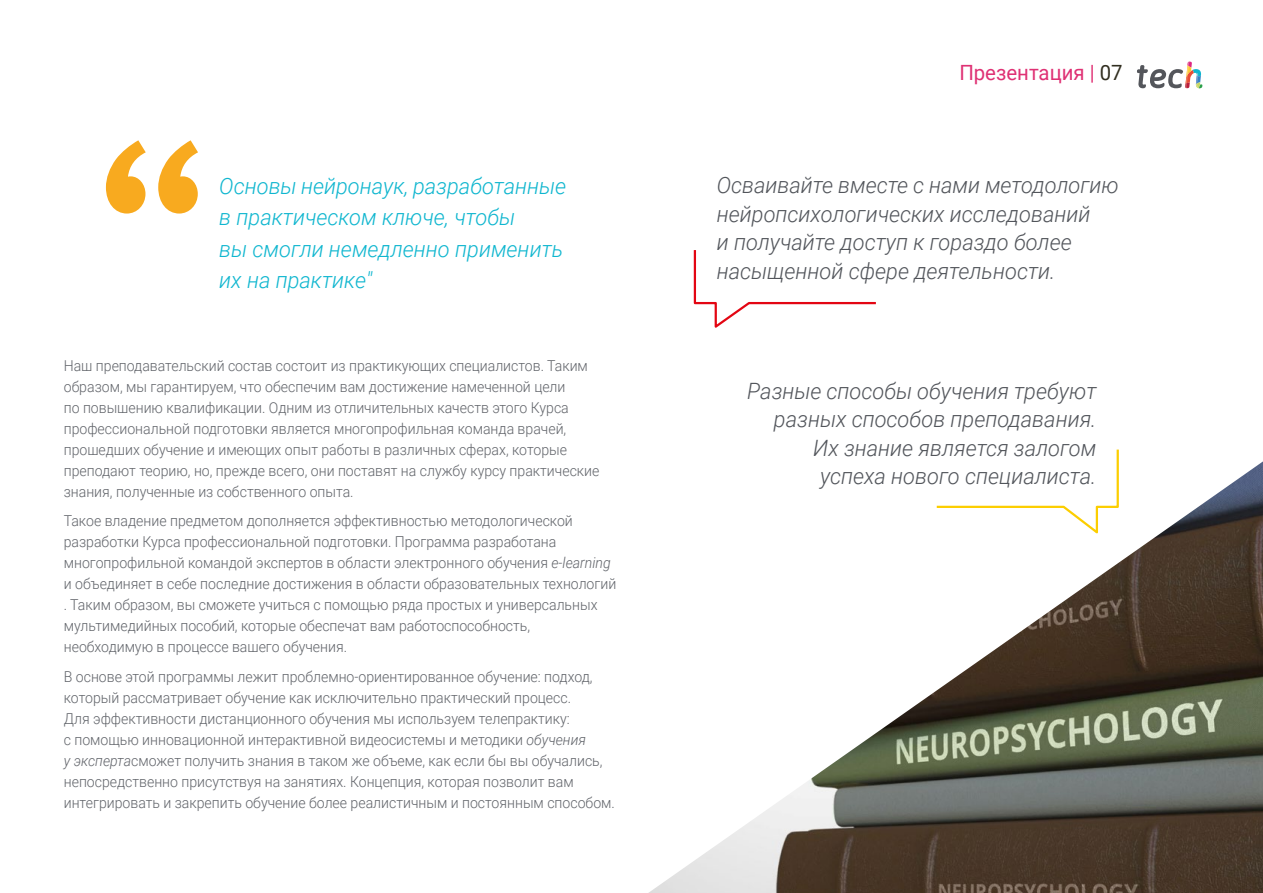
<style>
.page{position:relative;width:1263px;height:893px;background:#fff}
.page>*{position:absolute;margin:0;border:0;box-sizing:border-box;transform-origin:0 0}
.t1{font:italic 300 22.5px/28.5px "Roboto";color:#52555b;text-align:right}
.t2{font:italic 300 22.5px/31.5px "Roboto";color:#0fb6cf}
.t3{font:21px "Roboto";color:#df3174}
.t4{font:300 15px/21px "Roboto";color:#61646a;scale:.94 1}
.s1{font-style:italic}
.s2{color:#312e20}
</style>
<div class="page">
<svg style="left:106px;top:140px;width:92px;height:74px"></svg>
<svg style="left:693px;top:250px;width:183px;height:78px"></svg>
<img style="left:649px;top:461px;width:614px;height:432px">
<svg style="left:1137px;top:62px;width:65px;height:27px"></svg>
<h1 class="t2" style="left:219px;top:169px;width:348px">Основы нейронаук, разработанные в практическом ключе, чтобы<br>вы смогли немедленно применить их на практике"</h1>
<p class="t4" style="left:64px;top:354px;width:571px">Наш преподавательский состав состоит из практикующих специалистов. Таким образом, мы гарантируем, что обеспечим вам достижение намеченной цели<br>по повышению квалификации. Одним из отличительных качеств этого Курса профессиональной подготовки является многопрофильная команда врачей, прошедших обучение и имеющих опыт работы в различных сферах, которые преподают теорию, но, прежде всего, они поставят на службу курсу практические знания, полученные из собственного опыта.</p>
<p class="t4" style="left:64px;top:510px;width:589px">Такое владение предметом дополняется эффективностью методологической разработки Курса профессиональной подготовки. Программа разработана многопрофильной командой экспертов в области электронного обучения <span class="s1">e-learning </span>и объединяет в себе последние достижения в области образовательных технологий . Таким образом, вы сможете учиться с помощью ряда простых и универсальных мультимедийных пособий, которые обеспечат вам работоспособность, необходимую в процессе вашего обучения.</p>
<p class="t4" style="left:64px;top:665px;width:588px">В основе этой программы лежит проблемно-ориентированное обучение: подход, который рассматривает обучение как исключительно практический процесс.<br>Для эффективности дистанционного обучения мы используем телепрактику:<br>с помощью инновационной интерактивной видеосистемы и методики <span class="s1">обучения<br>у эксперта</span>сможет получить знания в таком же объеме, как если бы вы обучались, непосредственно присутствуя на занятиях. Концепция, которая позволит вам интегрировать и закрепить обучение более реалистичным и постоянным способом.</p>
<h2 class="t3" style="left:959px;top:57px;width:165px">Презентация | <span class="s2">07</span></h2>
<h1 class="t1" style="left:717px;top:170px;width:403px;text-align:left">Осваивайте вместе с нами методологию нейропсихологических исследований<br>и получайте доступ к гораздо более насыщенной сфере деятельности.</h1>
<h1 class="t1" style="left:747px;top:376px;width:351px">Разные способы обучения требуют разных способов преподавания.<br>Их знание является залогом успеха нового специалиста.</h1>
</div>
